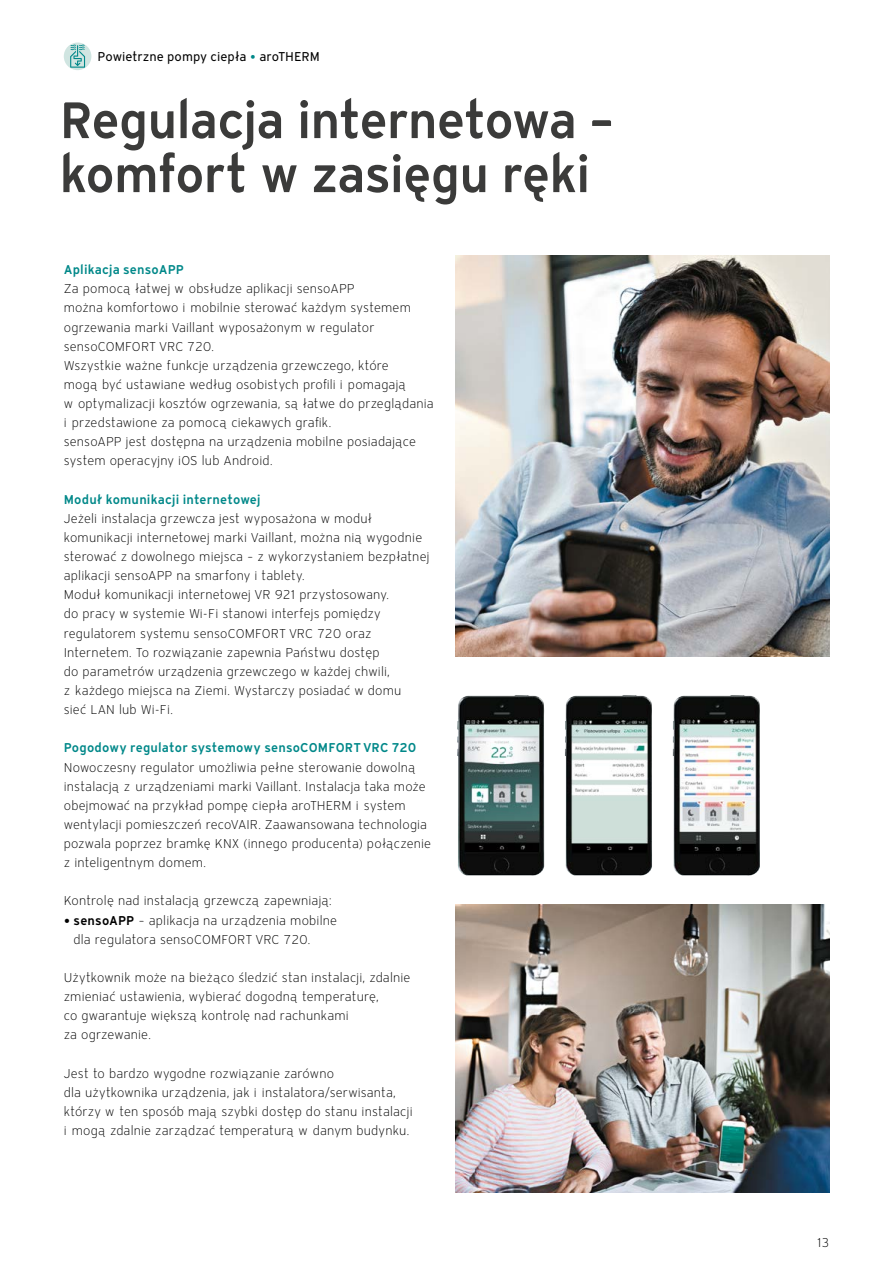
<style>
.page{position:relative;width:893px;height:1263px;background:#fff}
.page>*{position:absolute;margin:0;border:0;box-sizing:border-box;transform-origin:0 0}
.t1{font:600 51px/54px "Vaillant 16";letter-spacing:-.025em;color:#3b3b3a}
.t2{font:300 12.75px/19.2px "Vaillant 16";letter-spacing:.01em;color:#000}
.t3{font:600 12.75px "Vaillant 16";letter-spacing:.015em;color:#008889}
.t4{font:12.75px "Vaillant 16";color:#000}
.s1{color:#008889}
.s2{font-weight:600}
</style>
<div class="page">
<img style="left:456px;top:255px;width:373px;height:402px">
<img style="left:456px;top:905px;width:373px;height:287px">
<img style="left:457px;top:695px;width:88px;height:181px">
<img style="left:565px;top:695px;width:87px;height:181px">
<img style="left:673px;top:695px;width:87px;height:181px">
<svg style="left:64px;top:43px;width:27px;height:27px"></svg>
<svg style="left:70px;top:44px;width:15px;height:24px"></svg>
<p class="t4" style="left:98px;top:49px;width:224px">Powietrzne pompy ciepła <span class="s1">•</span> aroTHERM</p>
<h1 class="t1" style="left:60px;top:92px;width:556px">Regulacja internetowa – komfort w zasięgu ręki</h1>
<p class="t3" style="left:64px;top:261px;width:122px">Aplikacja sensoAPP</p>
<p class="t2" style="left:64px;top:279px;width:371px">Za pomocą łatwej w obsłudze aplikacji sensoAPP<br>można komfortowo i mobilnie sterować każdym systemem ogrzewania marki Vaillant wyposażonym w regulator sensoCOMFORT VRC 720.<br>Wszystkie ważne funkcje urządzenia grzewczego, które<br>mogą być ustawiane według osobistych profili i pomagają<br>w optymalizacji kosztów ogrzewania, są łatwe do przeglądania i przedstawione za pomocą ciekawych grafik.<br>sensoAPP jest dostępna na urządzenia mobilne posiadające system operacyjny iOS lub Android.</p>
<p class="t3" style="left:64px;top:491px;width:198px">Moduł komunikacji internetowej</p>
<p class="t2" style="left:64px;top:509px;width:367px">Jeżeli instalacja grzewcza jest wyposażona w moduł komunikacji internetowej marki Vaillant, można nią wygodnie sterować z dowolnego miejsca – z wykorzystaniem bezpłatnej aplikacji sensoAPP na smarfony i tablety.<br>Moduł komunikacji internetowej VR 921 przystosowany.<br>do pracy w systemie Wi-Fi stanowi interfejs pomiędzy regulatorem systemu sensoCOMFORT VRC 720 oraz Internetem. To rozwiązanie zapewnia Państwu dostęp<br>do parametrów urządzenia grzewczego w każdej chwili,<br>z każdego miejsca na Ziemi. Wystarczy posiadać w domu<br>sieć LAN lub Wi-Fi.</p>
<p class="t3" style="left:64px;top:739px;width:354px">Pogodowy regulator systemowy sensoCOMFORT VRC 720</p>
<p class="t2" style="left:64px;top:757px;width:369px">Nowoczesny regulator umożliwia pełne sterowanie dowolną instalacją z urządzeniami marki Vaillant. Instalacja taka może obejmować na przykład pompę ciepła aroTHERM i system wentylacji pomieszczeń recoVAIR. Zaawansowana technologia pozwala poprzez bramkę KNX (innego producenta) połączenie z inteligentnym domem.</p>
<p class="t2" style="left:64px;top:891px;width:269px">Kontrolę nad instalacją grzewczą zapewniają:</p>
<p class="t2" style="left:74px;top:910px;width:265px;text-indent:-10px"><span class="s2">• sensoAPP</span> – aplikacja na urządzenia mobilne dla regulatora sensoCOMFORT VRC 720.</p>
<p class="t2" style="left:64px;top:968px;width:348px">Użytkownik może na bieżąco śledzić stan instalacji, zdalnie zmieniać ustawienia, wybierać dogodną temperaturę,<br>co gwarantuje większą kontrolę nad rachunkami<br>za ogrzewanie.</p>
<p class="t2" style="left:64px;top:1063px;width:350px">Jest to bardzo wygodne rozwiązanie zarówno<br>dla użytkownika urządzenia, jak i instalatora/serwisanta, którzy w ten sposób mają szybki dostęp do stanu instalacji i mogą zdalnie zarządzać temperaturą w danym budynku.</p>
<p class="t2" style="left:817px;top:1232px;width:14px">13</p>
</div>
